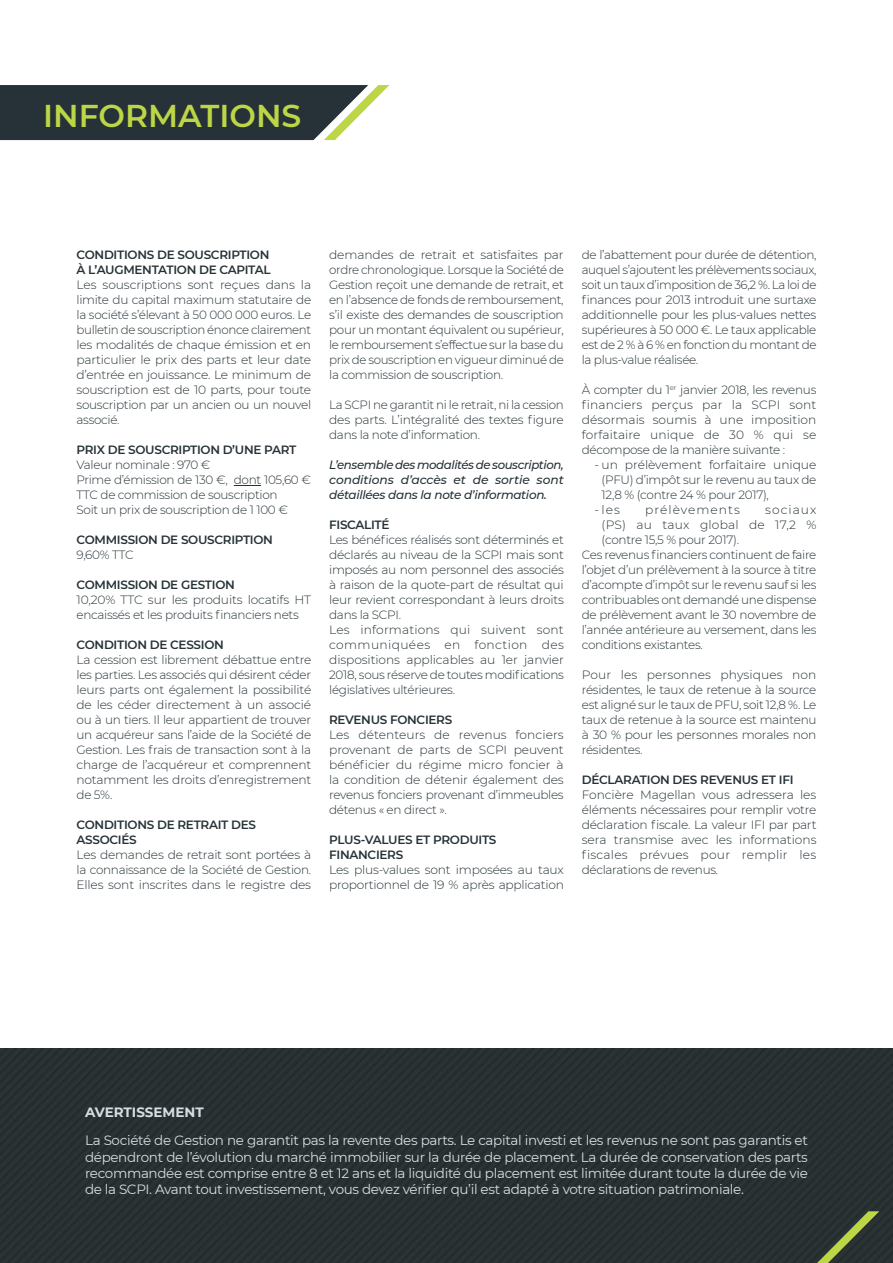
<style>
.page{position:relative;width:893px;height:1263px;background:#fff}
.page>*{position:absolute;margin:0;border:0;box-sizing:border-box;transform-origin:0 0}
.t1{font:600 31.5px "Montserrat";color:#bcd646}
.t2{font:13.5px/16.2px "Montserrat";letter-spacing:-.025em;color:#d5dee3;text-align:justify}
.t3{font:700 13.5px "Montserrat";color:#d5dee3}
.t4{font:300 12px/15px "Montserrat";letter-spacing:-.025em;color:#263237;text-align:justify}
.t5{font:600 12px/15px "Montserrat";letter-spacing:-.025em;color:#263237}
.t6{font:italic 500 12px/15px "Montserrat";letter-spacing:-.025em;color:#263237;text-align:justify}
.t7{font:300 12px "Montserrat";letter-spacing:.085em;color:#263237}
</style>
<div class="page">
<div style="left:0;top:1048px;width:893px;height:215px;background:#283032"></div>
<svg style="left:234px;top:485px;width:27px;height:1px"></svg>
<div style="left:803px;top:1172px;width:90px;height:91px;background:#293133"></div>
<svg style="left:795px;top:1211px;width:85px;height:52px"></svg>
<svg style="left:0;top:85px;width:390px;height:55px"></svg>
<p class="t1" style="left:43px;top:93px;width:260px">INFORMATIONS</p>
<p class="t5" style="left:77px;top:247px;width:196px">CONDITIONS DE SOUSCRIPTION<br>À L’AUGMENTATION DE CAPITAL</p>
<p class="t4" style="left:77px;top:277px;width:236px">Les souscriptions sont reçues dans la limite du capital maximum statutaire de la société s’élevant à 50 000 000 euros. Le bulletin de souscription énonce clairement les modalités de chaque émission et en particulier le prix des parts et leur date d’entrée en jouissance. Le minimum de souscription est de 10 parts, pour toute souscription par un ancien ou un nouvel associé.</p>
<p class="t5" style="left:77px;top:442px;width:221px">PRIX DE SOUSCRIPTION D’UNE PART</p>
<p class="t4" style="left:77px;top:457px;width:135px">Valeur nominale : 970 €</p>
<p class="t4" style="left:77px;top:472px;width:236px">Prime d’émission de 130 €, dont 105,60 €<br>TTC de commission de souscription</p>
<p class="t4" style="left:77px;top:502px;width:213px">Soit un prix de souscription de 1 100 €</p>
<p class="t5" style="left:77px;top:532px;width:198px">COMMISSION DE SOUSCRIPTION</p>
<p class="t4" style="left:77px;top:547px;width:59px">9,60% TTC</p>
<p class="t5" style="left:77px;top:577px;width:160px">COMMISSION DE GESTION</p>
<p class="t4" style="left:77px;top:592px;width:236px">10,20% TTC sur les produits locatifs HT encaissés et les produits financiers nets</p>
<p class="t5" style="left:77px;top:637px;width:149px">CONDITION DE CESSION</p>
<p class="t4" style="left:77px;top:652px;width:236px">La cession est librement débattue entre les parties. Les associés qui désirent céder leurs parts ont également la possibilité de les céder directement à un associé ou à un tiers. Il leur appartient de trouver un acquéreur sans l’aide de la Société de Gestion. Les frais de transaction sont à la charge de l’acquéreur et comprennent notamment les droits d’enregistrement de 5%.</p>
<p class="t5" style="left:77px;top:817px;width:181px">CONDITIONS DE RETRAIT DES<br>ASSOCIÉS</p>
<p class="t4" style="left:77px;top:847px;width:236px">Les demandes de retrait sont portées à la connaissance de la Société de Gestion.<br>Elles sont inscrites dans le registre des</p>
<p class="t4" style="left:329px;top:247px;width:236px">demandes de retrait et satisfaites par ordre chronologique. Lorsque la Société de Gestion reçoit une demande de retrait, et en l’absence de fonds de remboursement, s’il existe des demandes de souscription pour un montant équivalent ou supérieur, le remboursement s’effectue sur la base du prix de souscription en vigueur diminué de la commission de souscription.</p>
<p class="t4" style="left:329px;top:397px;width:236px">La SCPI ne garantit ni le retrait, ni la cession des parts. L’intégralité des textes figure dans la note d’information.</p>
<p class="t6" style="left:329px;top:457px;width:236px">L’ensemble des modalités de souscription, conditions d’accès et de sortie sont détaillées dans la note d’information.</p>
<p class="t5" style="left:329px;top:517px;width:62px">FISCALITÉ</p>
<p class="t4" style="left:329px;top:532px;width:236px">Les bénéfices réalisés sont déterminés et déclarés au niveau de la SCPI mais sont imposés au nom personnel des associés à raison de la quote-part de résultat qui leur revient correspondant à leurs droits dans la SCPI.</p>
<p class="t4" style="left:329px;top:622px;width:236px">Les informations qui suivent sont communiquées en fonction des dispositions applicables au 1er janvier 2018, sous réserve de toutes modifications législatives ultérieures.</p>
<p class="t5" style="left:329px;top:712px;width:125px">REVENUS FONCIERS</p>
<p class="t4" style="left:329px;top:727px;width:236px">Les détenteurs de revenus fonciers provenant de parts de SCPI peuvent bénéficier du régime micro foncier à la condition de détenir également des revenus fonciers provenant d’immeubles détenus « en direct ».</p>
<p class="t5" style="left:329px;top:832px;width:169px">PLUS-VALUES ET PRODUITS<br>FINANCIERS</p>
<p class="t4" style="left:329px;top:862px;width:236px">Les plus-values sont imposées au taux proportionnel de 19 % après application</p>
<p class="t4" style="left:582px;top:247px;width:236px">de l’abattement pour durée de détention, auquel s’ajoutent les prélèvements sociaux, soit un taux d’imposition de 36,2 %. La loi de finances pour 2013 introduit une surtaxe additionnelle pour les plus-values nettes supérieures à 50 000 €. Le taux applicable est de 2 % à 6 % en fonction du montant de la plus-value réalisée.</p>
<p class="t4" style="left:582px;top:382px;width:236px">À compter du 1<sup>er</sup> janvier 2018, les revenus financiers perçus par la SCPI sont désormais soumis à une imposition forfaitaire unique de 30 % qui se décompose de la manière suivante :</p>
<p class="t4" style="left:602px;top:457px;width:216px;text-indent:-7px">- un prélèvement forfaitaire unique (PFU) d’impôt sur le revenu au taux de 12,8 % (contre 24 % pour 2017),</p>
<p class="t4" style="left:595px;top:502px;width:27px">- les</p>
<p class="t7" style="left:645px;top:502px;width:96px">prélèvements</p>
<p class="t4" style="left:602px;top:502px;width:216px;text-indent:164px">sociaux (PS) au taux global de 17,2 % (contre 15,5 % pour 2017).</p>
<p class="t4" style="left:582px;top:547px;width:236px">Ces revenus financiers continuent de faire l’objet d’un prélèvement à la source à titre d’acompte d’impôt sur le revenu sauf si les contribuables ont demandé une dispense de prélèvement avant le 30 novembre de l’année antérieure au versement, dans les conditions existantes.</p>
<p class="t4" style="left:582px;top:667px;width:236px">Pour les personnes physiques non résidentes, le taux de retenue à la source est aligné sur le taux de PFU, soit 12,8 %. Le taux de retenue à la source est maintenu à 30 % pour les personnes morales non résidentes.</p>
<p class="t5" style="left:582px;top:772px;width:213px">DÉCLARATION DES REVENUS ET IFI</p>
<p class="t4" style="left:582px;top:787px;width:236px">Foncière Magellan vous adressera les éléments nécessaires pour remplir votre déclaration fiscale. La valeur IFI par part sera transmise avec les informations fiscales prévues pour remplir les déclarations de revenus.</p>
<p class="t3" style="left:85px;top:1102px;width:120px">AVERTISSEMENT</p>
<p class="t2" style="left:85px;top:1132px;width:724px">La Société de Gestion ne garantit pas la revente des parts. Le capital investi et les revenus ne sont pas garantis et dépendront de l’évolution du marché immobilier sur la durée de placement. La durée de conservation des parts recommandée est comprise entre 8 et 12 ans et la liquidité du placement est limitée durant toute la durée de vie de la SCPI. Avant tout investissement, vous devez vérifier qu’il est adapté à votre situation patrimoniale.</p>
</div>
